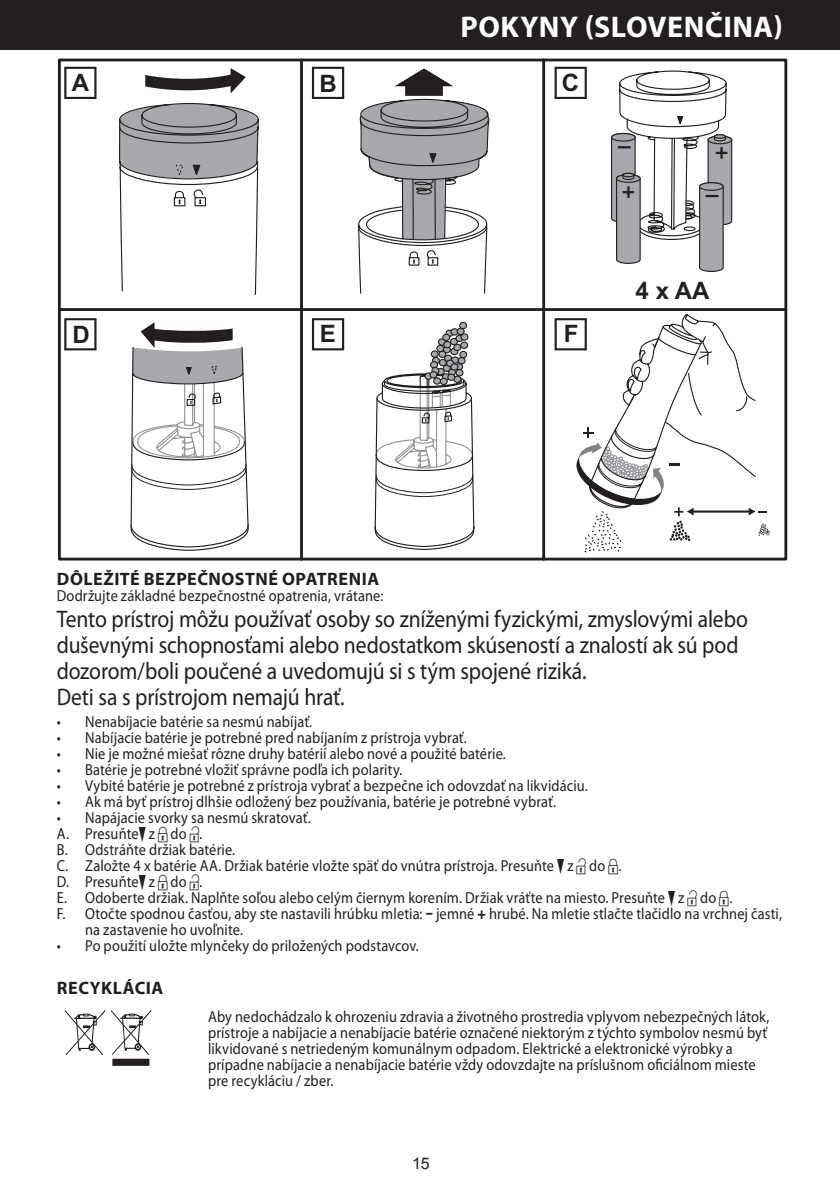
<style>
.page{position:relative;width:840px;height:1191px;background:#fff}
.page>*{position:absolute;margin:0;border:0;box-sizing:border-box;transform-origin:0 0}
.default{font:80px "Myriad Mine";color:#231f20;scale:.9 1}
.side_head{font:700 30px "Myriad Pro";letter-spacing:.015em;color:#fff}
.EN60335_single{font:24px/26px "Myriad Pro";letter-spacing:-.005em;color:#231f20;scale:.9 1}
.t1{font:700 24px "Arial";color:#231f20}
.heading{font:700 18px "Myriad Pro";letter-spacing:.03em;color:#231f20}
.default-2{font:16px/16px "Myriad Pro";letter-spacing:.01em;color:#231f20;scale:.9 1}
.t2{font:16px "Arial";color:#231f20}
.s1{font-family:"Myriad Graphics"}
.s2{font-weight:900}
</style>
<div class="page">
<div style="left:0;top:0;width:839px;height:50px;background:#231f20"></div>
<svg style="left:57px;top:58px;width:730px;height:503px"></svg>
<svg style="left:118px;top:58px;width:141px;height:238px"></svg>
<svg style="left:356px;top:65px;width:133px;height:229px"></svg>
<svg style="left:64px;top:67px;width:32px;height:32px"></svg>
<svg style="left:312px;top:67px;width:32px;height:32px"></svg>
<svg style="left:554px;top:67px;width:32px;height:32px"></svg>
<svg style="left:64px;top:318px;width:32px;height:32px"></svg>
<svg style="left:130px;top:318px;width:344px;height:233px"></svg>
<svg style="left:583px;top:311px;width:173px;height:242px"></svg>
<svg style="left:610px;top:70px;width:122px;height:202px"></svg>
<svg style="left:554px;top:318px;width:215px;height:223px"></svg>
<p class="side_head" style="left:460px;top:7px;width:324px">POKYNY (SLOVENČINA)</p>
<h3 class="t1" style="left:72px;top:69px;width:19px">A</h3>
<h3 class="t1" style="left:319px;top:69px;width:19px">B</h3>
<h3 class="t1" style="left:561px;top:69px;width:19px">C</h3>
<h3 class="t1" style="left:72px;top:320px;width:19px">D</h3>
<h3 class="t1" style="left:319px;top:320px;width:18px">E</h3>
<h3 class="t1" style="left:563px;top:320px;width:16px">F</h3>
<h3 class="t1" style="left:635px;top:277px;width:75px">4 xAA</h3>
<p class="heading" style="left:57px;top:567px;width:323px">DÔLEŽITÉ BEZPEČNOSTNÉ OPATRENIA</p>
<p class="default-2" style="left:57px;top:587px;width:364px">Dodržujte základné bezpečnostné opatrenia, vrátane:</p>
<p class="EN60335_single" style="left:57px;top:605px;width:769px">Tento prístroj môžu používať osoby so zníženými fyzickými, zmyslovými alebo duševnými schopnosťami alebo nedostatkom skúseností a znalostí ak sú pod dozorom/boli poučené a uvedomujú si s tým spojené riziká.</p>
<p class="EN60335_single" style="left:57px;top:683px;width:321px">Deti sa s prístrojom nemajú hrať.</p>
<p class="default-2" style="left:57px;top:713px;width:285px">• Nenabíjacie batérie sa nesmú nabíjať.</p>
<p class="default-2" style="left:57px;top:729px;width:457px">• Nabíjacie batérie je potrebné pred nabíjaním z prístroja vybrať.</p>
<p class="default-2" style="left:57px;top:745px;width:500px">• Nie je možné miešať rôzne druhy batérií alebo nové a použité batérie.</p>
<p class="default-2" style="left:57px;top:761px;width:385px">• Batérie je potrebné vložiť správne podľa ich polarity.</p>
<p class="default-2" style="left:57px;top:777px;width:591px">• Vybité batérie je potrebné z prístroja vybrať a bezpečne ich odovzdať na likvidáciu.</p>
<p class="default-2" style="left:57px;top:793px;width:556px">• Ak má byť prístroj dlhšie odložený bez používania, batérie je potrebné vybrať.</p>
<p class="default-2" style="left:57px;top:809px;width:284px">• Napájacie svorky sa nesmú skratovať.</p>
<p class="default-2" style="left:57px;top:825px;width:163px">A. Presuňte<span class="s1">)</span> z <span class="s1">L</span> do <span class="s1">U</span>.</p>
<p class="default-2" style="left:57px;top:841px;width:200px">B. Odstráňte držiak batérie.</p>
<p class="default-2" style="left:57px;top:857px;width:628px">C. Založte 4 x batérie AA. Držiak batérie vložte späť do vnútra prístroja. Presuňte <span class="s1">)</span> z <span class="s1">U</span> do <span class="s1">L</span>.</p>
<p class="default-2" style="left:57px;top:873px;width:163px">D. Presuňte<span class="s1">)</span> z <span class="s1">L</span> do <span class="s1">U</span>.</p>
<p class="default-2" style="left:57px;top:889px;width:751px">E. Odoberte držiak. Naplňte soľou alebo celým čiernym korením. Držiak vráťte na miesto. Presuňte <span class="s1">)</span> z <span class="s1">U</span> do <span class="s1">L</span>.</p>
<p class="default-2" style="left:85px;top:905px;width:775px;text-indent:-28px">F. Otočte spodnou časťou, aby ste nastavili hrúbku mletia: <span class="s2">–</span> jemné <span class="s2">+</span> hrubé. Na mletie stlačte tlačidlo na vrchnej časti, na zastavenie ho uvoľnite.</p>
<p class="default-2" style="left:57px;top:937px;width:403px">• Po použití uložte mlynčeky do priložených podstavcov.</p>
<p class="heading" style="left:57px;top:976px;width:108px">RECYKLÁCIA</p>
<p class="default" style="left:65px;top:998px;width:101px">W</p>
<p class="default-2" style="left:208px;top:1008px;width:625px">Aby nedochádzalo k ohrozeniu zdravia a životného prostredia vplyvom nebezpečných látok, prístroje a nabíjacie a nenabíjacie batérie označené niektorým z týchto symbolov nesmú byť likvidované s netriedeným komunálnym odpadom. Elektrické a elektronické výrobky a prípadne nabíjacie a nenabíjacie batérie vždy odovzdajte na príslušnom oficiálnom mieste pre recykláciu / zber.</p>
<p class="t2" style="left:412px;top:1152px;width:19px">15</p>
</div>
